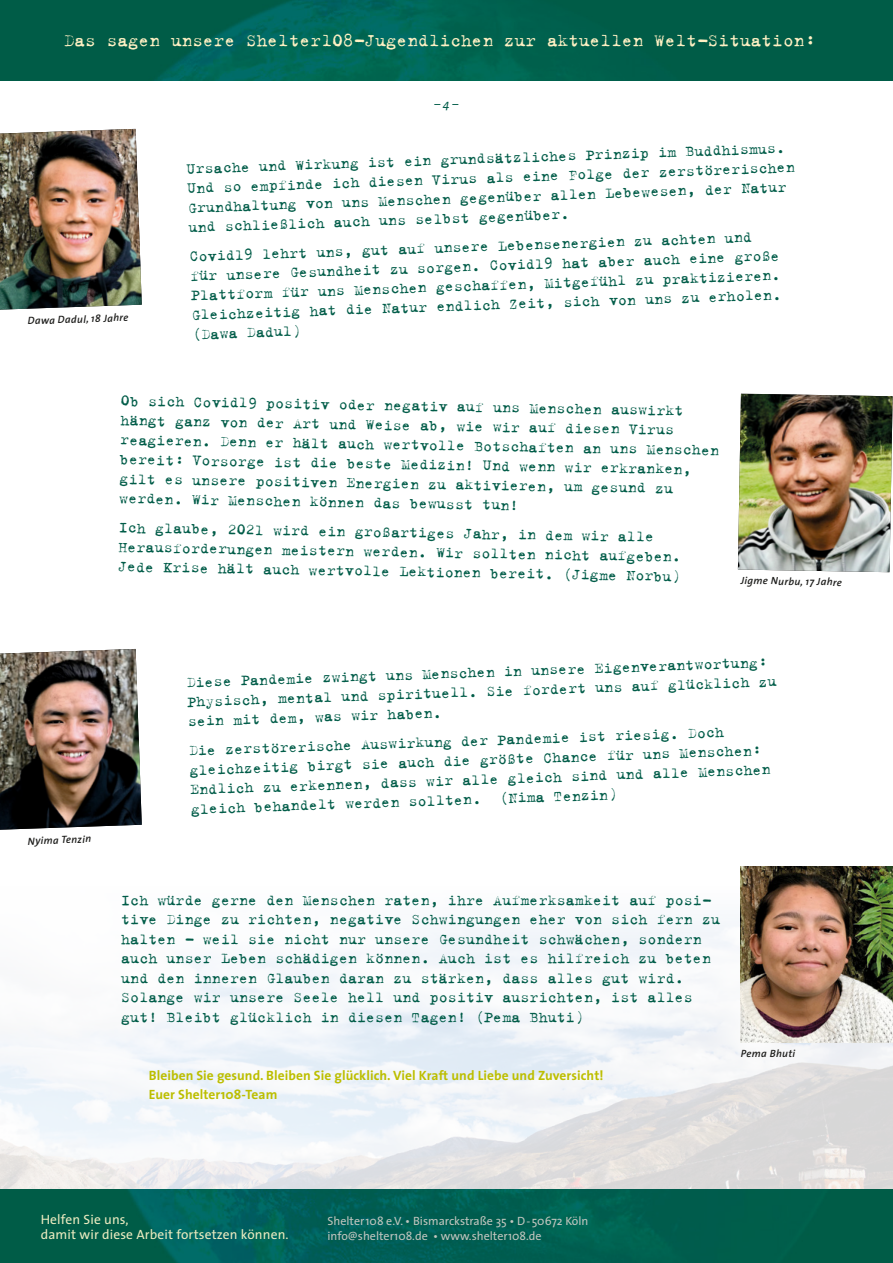
<style>
.page{position:relative;width:893px;height:1263px;background:#fff}
.page>*{position:absolute;margin:0;border:0;box-sizing:border-box;transform-origin:0 0}
.t1{font:19.5px "Trixie Text";color:#fff1c4}
.t2{font:16.5px/19.5px "Trixie Text";color:#005c48}
.t3{font:700 13.5px/19.5px "The Sans";letter-spacing:.005em;color:#bcbe00}
.t4{font:13.5px/15px "The Sans";letter-spacing:.01em;color:#ebebc0}
.t5{font:12px/15px "The Sans";color:#c0c5be}
.t6{font:italic 12px "The Sans";color:#005c48}
.t7{font:italic 600 10.5px "The Sans";letter-spacing:.03em;color:#1d1d1b}
</style>
<div class="page">
<img style="left:0;top:866px;width:893px;height:323px">
<img style="left:0;top:1189px;width:893px;height:74px">
<img style="left:0;top:129px;width:142px;height:181px">
<img style="left:0;top:0;width:893px;height:80px">
<img style="left:738px;top:394px;width:155px;height:178px">
<img style="left:0;top:649px;width:142px;height:181px">
<img style="left:741px;top:866px;width:152px;height:176px">
<p class="t1" style="left:64px;top:29px;width:753px">Das sagen unsere Shelter108-Jugendlichen zur aktuellen Welt-Situation:</p>
<p class="t7" style="left:27px;top:312px;width:102px;rotate:-2deg">Dawa Dadul, 18 Jahre</p>
<p class="t6" style="left:435px;top:94px;width:25px">– 4 –</p>
<p class="t2" style="left:186px;top:159px;width:610px;rotate:-2deg">Ursache und Wirkung ist ein grundsätzliches Prinzip im Buddhismus.<br>Und so empfinde ich diesen Virus als eine Folge der zerstörerischen Grundhaltung von uns Menschen gegenüber allen Lebewesen, der Natur und schließlich auch uns selbst gegenüber.</p>
<p class="t2" style="left:189px;top:247px;width:591px;rotate:-2deg">Covid19 lehrt uns, gut auf unsere Lebensenergien zu achten und für unsere Gesundheit zu sorgen. Covid19 hat aber auch eine große Plattform für uns Menschen geschaffen, Mitgefühl zu praktizieren.<br>Gleichzeitig hat die Natur endlich Zeit, sich von uns zu erholen. (Dawa Dadul)</p>
<p class="t2" style="left:121px;top:391px;width:600px;rotate:1deg">Ob sich Covid19 positiv oder negativ auf uns Menschen auswirkt hängt ganz von der Art und Weise ab, wie wir auf diesen Virus reagieren. Denn er hält auch wertvolle Botschaften an uns Menschen bereit: Vorsorge ist die beste Medizin! Und wenn wir erkranken, gilt es unsere positiven Energien zu aktivieren, um gesund zu werden. Wir Menschen können das bewusst tun!</p>
<p class="t2" style="left:119px;top:517px;width:564px;rotate:1deg">Ich glaube, 2021 wird ein großartiges Jahr, in dem wir alle<br>Herausforderungen meistern werden. Wir sollten nicht aufgeben.<br>Jede Krise hält auch wertvolle Lektionen bereit. (Jigme Norbu)</p>
<p class="t7" style="left:741px;top:572px;width:103px;rotate:1deg">Jigme Nurbu, 17 Jahre</p>
<p class="t7" style="left:27px;top:832px;width:65px;rotate:-2deg">Nyima Tenzin</p>
<p class="t2" style="left:186px;top:672px;width:591px;rotate:-2deg">Diese Pandemie zwingt uns Menschen in unsere Eigenverantwortung:<br>Physisch, mental und spirituell. Sie fordert uns auf glücklich zu sein mit dem, was wir haben.</p>
<p class="t2" style="left:189px;top:741px;width:582px;rotate:-2deg">Die zerstörerische Auswirkung der Pandemie ist riesig. Doch gleichzeitig birgt sie auch die größte Chance für uns Menschen:<br>Endlich zu erkennen, dass wir alle gleich sind und alle Menschen gleich behandelt werden sollten. (Nima Tenzin)</p>
<p class="t2" style="left:121px;top:890px;width:600px">Ich würde gerne den Menschen raten, ihre Aufmerksamkeit auf posi&shy;tive Dinge zu richten, negative Schwingungen eher von sich fern zu halten - weil sie nicht nur unsere Gesundheit schwächen, sondern auch unser Leben schädigen können. Auch ist es hilfreich zu beten und den inneren Glauben daran zu stärken, dass alles gut wird.<br>Solange wir unsere Seele hell und positiv ausrichten, ist alles gut! Bleibt glücklich in diesen Tagen! (Pema Bhuti)</p>
<p class="t3" style="left:149px;top:1065px;width:456px">Bleiben Sie gesund. Bleiben Sie glücklich. Viel Kraft und Liebe und Zuversicht!<br>Euer Shelter108-Team</p>
<p class="t7" style="left:741px;top:1044px;width:56px">Pema Bhuti</p>
<p class="t4" style="left:41px;top:1212px;width:249px">Helfen Sie uns,<br>damit wir diese Arbeit fortsetzen können.</p>
<p class="t5" style="left:327px;top:1212px;width:263px">Shelter108 e.V. • Bismarckstraße 35 • D-50672 Köln info@shelter108.de • www.shelter108.de</p>
</div>
